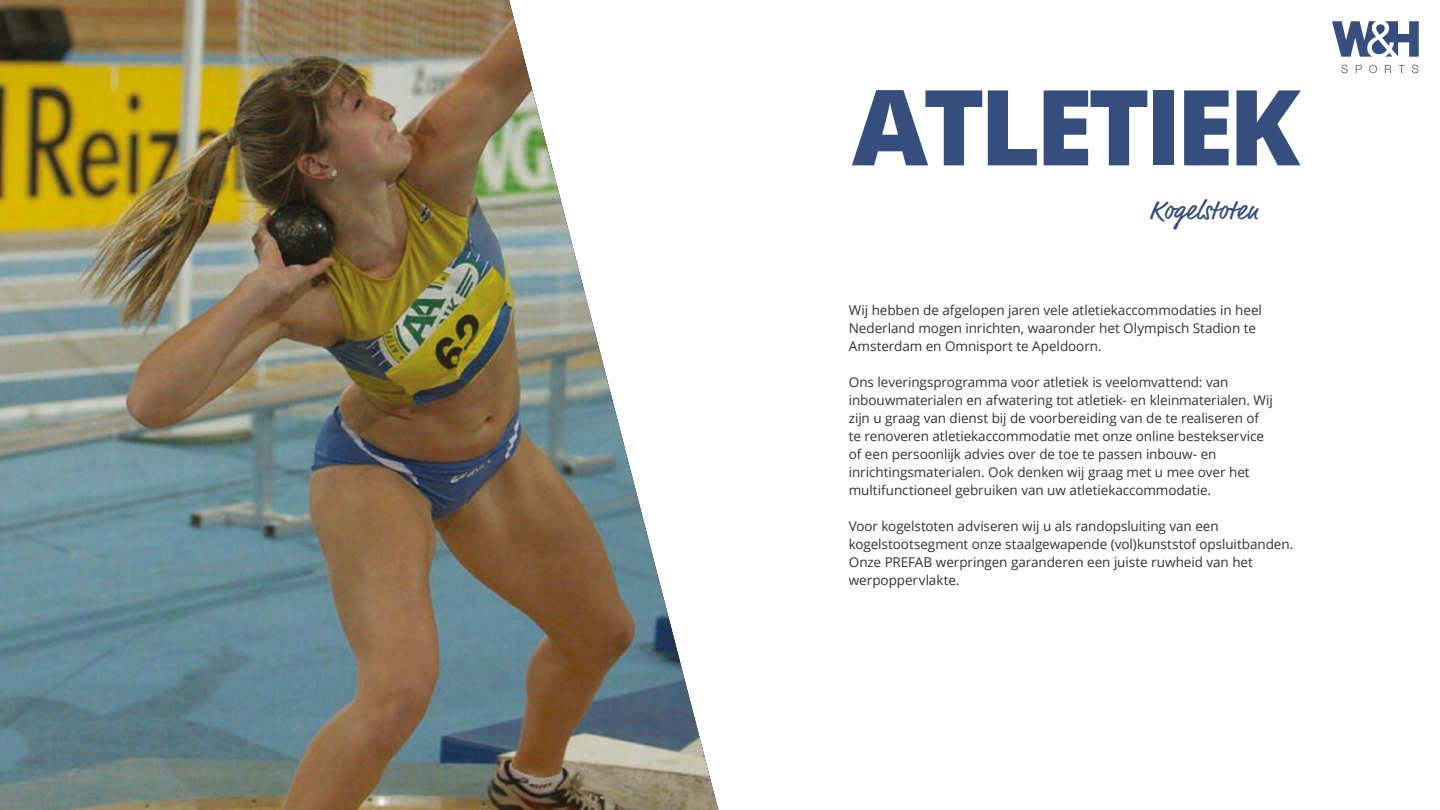
<style>
.page{position:relative;width:1440px;height:810px;background:#fff}
.page>*{position:absolute;margin:0;border:0;box-sizing:border-box;transform-origin:0 0}
.t1{font:800 105px "Open Sans";letter-spacing:-.05em;color:#364e7d}
.t2{font:27px "Market Web";letter-spacing:.015em;color:#364e7d}
.t3{font:13.5px/18px "Open Sans";letter-spacing:-.005em;color:#333}
</style>
<div class="page">
<svg style="left:1341px;top:65px;width:7px;height:8px"></svg>
<svg style="left:1356px;top:65px;width:6px;height:8px"></svg>
<svg style="left:1369px;top:65px;width:8px;height:8px"></svg>
<svg style="left:1385px;top:65px;width:6px;height:8px"></svg>
<svg style="left:1398px;top:65px;width:7px;height:8px"></svg>
<svg style="left:1412px;top:65px;width:6px;height:8px"></svg>
<svg style="left:1332px;top:21px;width:87px;height:36px"></svg>
<img style="left:0;top:0;width:718px;height:810px">
<h1 class="t1" style="left:852px;top:47px;width:450px">ATLETIEK</h1>
<h2 class="t2" style="left:1149px;top:194px;width:111px">Kogelstoten</h2>
<p class="t3" style="left:849px;top:301px;width:415px">Wij hebben de afgelopen jaren vele atletiekaccommodaties in heel<br>Nederland mogen inrichten, waaronder het Olympisch Stadion te<br>Amsterdam en Omnisport te Apeldoorn.</p>
<p class="t3" style="left:849px;top:373px;width:426px">Ons leveringsprogramma voor atletiek is veelomvattend: van inbouwmaterialen en afwatering tot atletiek- en kleinmaterialen. Wij zijn u graag van dienst bij de voorbereiding van de te realiseren of te renoveren atletiekaccommodatie met onze online bestekservice of een persoonlijk advies over de toe te passen inbouw- en inrichtingsmaterialen. Ook denken wij graag met u mee over het multifunctioneel gebruiken van uw atletiekaccommodatie.</p>
<p class="t3" style="left:849px;top:517px;width:446px">Voor kogelstoten adviseren wij u als randopsluiting van een kogelstootsegment onze staalgewapende (vol)kunststof opsluitbanden.<br>Onze PREFAB werpringen garanderen een juiste ruwheid van het werpoppervlakte.</p>
</div>
